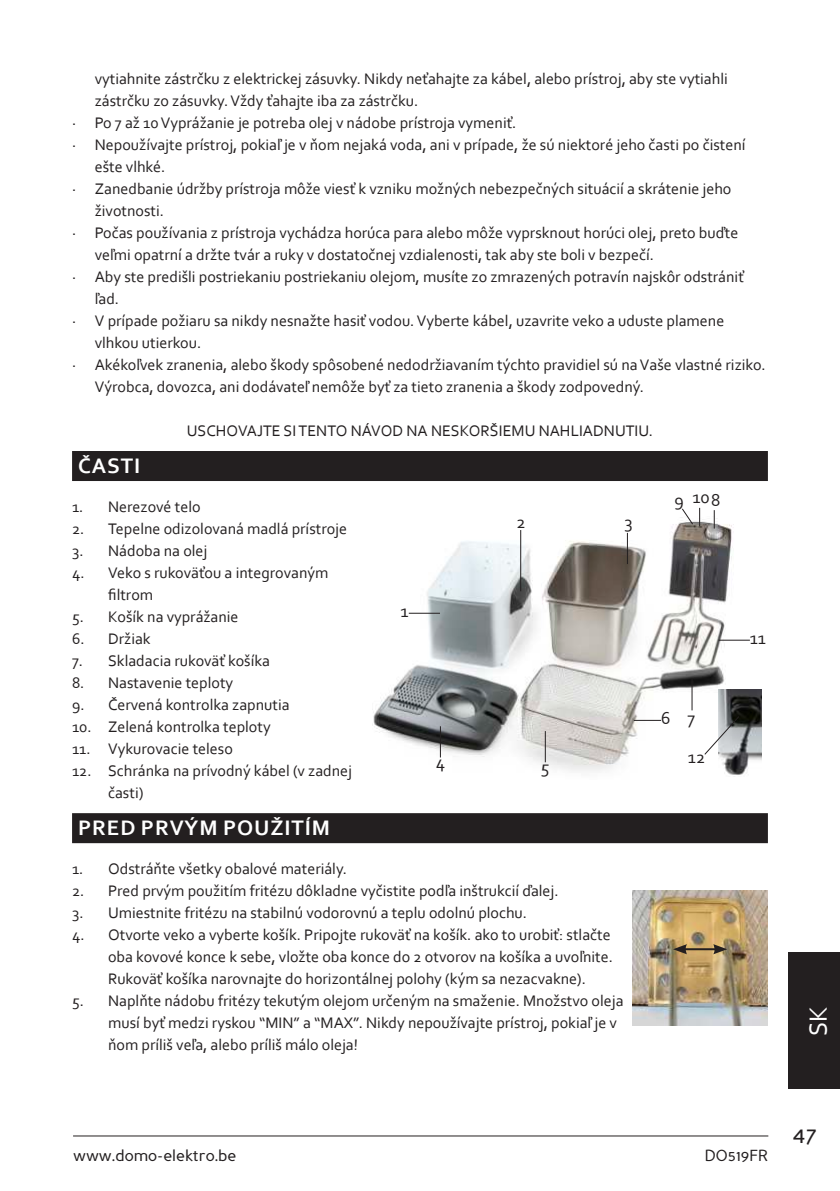
<style>
.page{position:relative;width:840px;height:1191px;background:#fff}
.page>*{position:absolute;margin:0;border:0;box-sizing:border-box;transform-origin:0 0}
.t1{font:26px "Corbel";color:#fff}
.t2{font:24px "Perspective Sans";color:#231f20}
.t3{font:700 22px "Corbel";letter-spacing:.04em;color:#fff}
.t4{font:18px "Corbel";color:#231f20}
.t5{font:16px/22px "Corbel";color:#231f20}
.t6{font:16px "Perspective Sans";color:#231f20}
</style>
<div class="page">
<hr style="left:73px;top:1135px;width:694px;height:1px;background:#231f20">
<div style="left:788px;top:952px;width:51px;height:137px;background:#231f20"></div>
<div style="left:72px;top:451px;width:695px;height:30px;background:#231f20"></div>
<div style="left:72px;top:813px;width:695px;height:30px;background:#231f20"></div>
<img style="left:372px;top:508px;width:375px;height:263px">
<hr style="left:408px;top:613px;width:32px;height:1px;background:#231f20">
<hr style="left:718px;top:640px;width:31px;height:1px;background:#231f20">
<hr style="left:520px;top:530px;width:1px;height:61px;background:#231f20">
<hr style="left:626px;top:533px;width:1px;height:31px;background:#231f20">
<hr style="left:440px;top:726px;width:1px;height:31px;background:#231f20">
<hr style="left:544px;top:731px;width:1px;height:31px;background:#231f20">
<hr style="left:691px;top:679px;width:1px;height:31px;background:#231f20">
<svg style="left:713px;top:510px;width:1px;height:18px"></svg>
<svg style="left:680px;top:508px;width:19px;height:18px"></svg>
<img style="left:718px;top:690px;width:43px;height:85px">
<svg style="left:703px;top:715px;width:36px;height:40px"></svg>
<svg style="left:633px;top:720px;width:27px;height:1px"></svg>
<img style="left:632px;top:890px;width:135px;height:135px">
<hr style="left:683px;top:948px;width:33px;height:2px;background:#231f20">
<svg style="left:712px;top:944px;width:14px;height:10px"></svg>
<svg style="left:672px;top:944px;width:14px;height:10px"></svg>
<p class="t5" style="left:95px;top:67px;width:634px">vytiahnite zástrčku z elektrickej zásuvky. Nikdy neťahajte za kábel, alebo prístroj, aby ste vytiahli</p>
<p class="t5" style="left:95px;top:89px;width:325px">zástrčku zo zásuvky. Vždy ťahajte iba za zástrčku.</p>
<p class="t5" style="left:72px;top:112px;width:445px">· Po 7 až 10 Vyprážanie je potreba olej v nádobe prístroja vymeniť.</p>
<p class="t5" style="left:72px;top:134px;width:674px">· Nepoužívajte prístroj, pokiaľ je v ňom nejaká voda, ani v prípade, že sú niektoré jeho časti po čistení</p>
<p class="t5" style="left:95px;top:155px;width:72px">ešte vlhké.</p>
<p class="t5" style="left:72px;top:178px;width:660px">· Zanedbanie údržby prístroja môže viesť k vzniku možných nebezpečných situácií a skrátenie jeho</p>
<p class="t5" style="left:95px;top:199px;width:71px">životnosti.</p>
<p class="t5" style="left:72px;top:222px;width:667px">· Počas používania z prístroja vychádza horúca para alebo môže vyprsknout horúci olej, preto buďte</p>
<p class="t5" style="left:95px;top:243px;width:560px">veľmi opatrní a držte tvár a ruky v dostatočnej vzdialenosti, tak aby ste boli v bezpečí.</p>
<p class="t5" style="left:72px;top:266px;width:673px">· Aby ste predišli postriekaniu postriekaniu olejom, musíte zo zmrazených potravín najskôr odstrániť</p>
<p class="t5" style="left:95px;top:287px;width:26px">ľad.</p>
<p class="t5" style="left:72px;top:310px;width:653px">· V prípade požiaru sa nikdy nesnažte hasiť vodou. Vyberte kábel, uzavrite veko a uduste plamene</p>
<p class="t5" style="left:95px;top:332px;width:108px">vlhkou utierkou.</p>
<p class="t5" style="left:72px;top:354px;width:694px">· Akékoľvek zranenia, alebo škody spôsobené nedodržiavaním týchto pravidiel sú na Vaše vlastné riziko.</p>
<p class="t5" style="left:95px;top:375px;width:550px">Výrobca, dovozca, ani dodávateľ nemôže byť za tieto zranenia a škody zodpovedný.</p>
<p class="t5" style="left:187px;top:419px;width:467px">USCHOVAJTE SI TENTO NÁVOD NA NESKORŠIEMU NAHLIADNUTIU.</p>
<h3 class="t3" style="left:78px;top:452px;width:64px">ČASTI</h3>
<p class="t5" style="left:72px;top:496px;width:130px">1. Nerezové telo</p>
<p class="t5" style="left:72px;top:518px;width:276px">2. Tepelne odizolovaná madlá prístroje</p>
<p class="t5" style="left:72px;top:540px;width:137px">3. Nádoba na olej</p>
<p class="t5" style="left:108px;top:562px;width:222px;text-indent:-36px">4. Veko s rukoväťou a integrovaným昀椀ltrom</p>
<p class="t5" style="left:72px;top:606px;width:168px">5. Košík na vyprážanie</p>
<p class="t5" style="left:72px;top:627px;width:80px">6. Držiak</p>
<p class="t5" style="left:72px;top:650px;width:199px">7. Skladacia rukoväť košíka</p>
<p class="t5" style="left:72px;top:672px;width:162px">8. Nastavenie teploty</p>
<p class="t5" style="left:72px;top:694px;width:219px">9. Červená kontrolka zapnutia</p>
<p class="t5" style="left:72px;top:716px;width:200px">10. Zelená kontrolka teploty</p>
<p class="t5" style="left:72px;top:738px;width:162px">11. Vykurovacie teleso</p>
<p class="t5" style="left:108px;top:760px;width:245px;text-indent:-36px">12. Schránka na prívodný kábel (v zadnej časti)</p>
<h3 class="t3" style="left:78px;top:814px;width:253px">PRED PRVÝM POUŽITÍM</h3>
<p class="t5" style="left:72px;top:858px;width:276px">1. Odstráňte všetky obalové materiály.</p>
<p class="t5" style="left:72px;top:880px;width:487px">2. Pred prvým použitím fritézu dôkladne vyčistite podľa inštrukcií ďalej.</p>
<p class="t5" style="left:72px;top:902px;width:456px">3. Umiestnite fritézu na stabilnú vodorovnú a teplu odolnú plochu.</p>
<p class="t5" style="left:108px;top:924px;width:506px;text-indent:-36px">4. Otvorte veko a vyberte košík. Pripojte rukoväť na košík. ako to urobiť: stlačte oba kovové konce k sebe, vložte oba konce do 2 otvorov na košíka a uvoľnite.<br>Rukoväť košíka narovnajte do horizontálnej polohy (kým sa nezacvakne).</p>
<p class="t5" style="left:108px;top:990px;width:516px;text-indent:-36px">5. Naplňte nádobu fritézy tekutým olejom určeným na smaženie. Množstvo oleja musí byť medzi ryskou “MIN” a “MAX”. Nikdy nepoužívajte prístroj, pokiaľ je v ňom príliš veľa, alebo príliš málo oleja!</p>
<p class="t4" style="left:674px;top:490px;width:47px">9 108</p>
<p class="t4" style="left:516px;top:514px;width:11px">2</p>
<p class="t4" style="left:624px;top:514px;width:10px">3</p>
<p class="t4" style="left:400px;top:602px;width:10px">1</p>
<p class="t4" style="left:749px;top:629px;width:18px">11</p>
<p class="t4" style="left:660px;top:707px;width:11px">6</p>
<p class="t4" style="left:687px;top:709px;width:9px">7</p>
<p class="t4" style="left:687px;top:748px;width:19px">12</p>
<p class="t4" style="left:435px;top:753px;width:11px">4</p>
<p class="t4" style="left:540px;top:758px;width:10px">5</p>
<h1 class="t1" style="left:802px;top:1036px;width:32px;rotate:-90deg">SK</h1>
<p class="t6" style="left:73px;top:1146px;width:165px">www.domo-elektro.be</p>
<p class="t6" style="left:704px;top:1146px;width:65px">DO519FR</p>
<h2 class="t2" style="left:792px;top:1120px;width:26px">47</h2>
</div>
